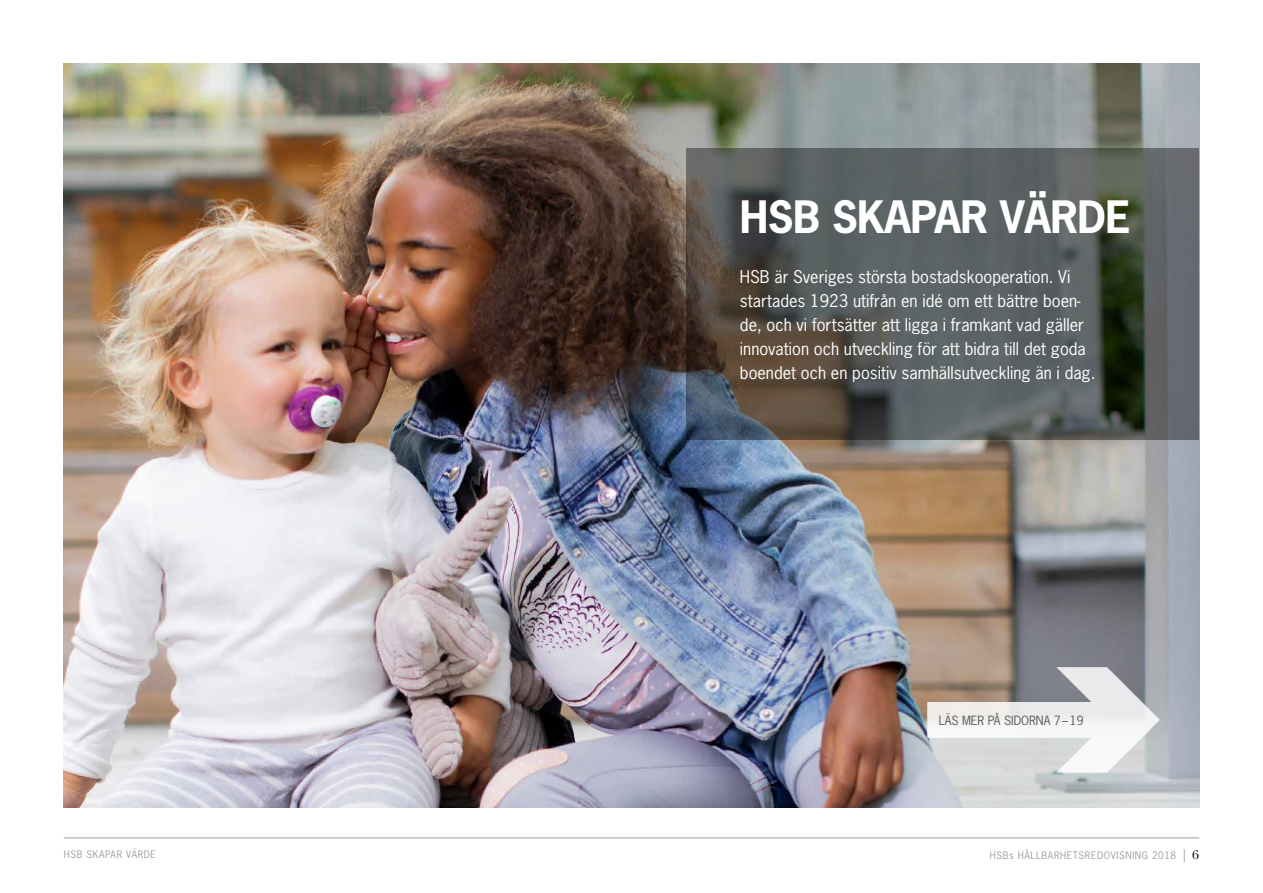
<style>
.page{position:relative;width:1263px;height:893px;background:#fff}
.page>*{position:absolute;margin:0;border:0;box-sizing:border-box;transform-origin:0 0}
.t1{font:700 42px "News Gothic Std";letter-spacing:-.015em;color:#fff}
.t2{font:16.5px/24px "News Gothic Std";color:#fff}
.t3{font:12px "News Gothic Std";color:#575756}
.t4{font:9.75px "News Gothic Std";letter-spacing:.06em;color:#9d9d9c}
.s1{font-family:"New Baskerville Std";font-size:12.75px}
.s2{font-family:"New Baskerville Std";font-size:12.75px;color:#000}
</style>
<div class="page">
<hr style="left:64px;top:838px;width:1135px;height:1px;background:#9d9d9c">
<img style="left:64px;top:64px;width:1135px;height:744px">
<svg style="left:687px;top:149px;width:512px;height:291px;background:#555856"></svg>
<svg style="left:927px;top:667px;width:233px;height:106px"></svg>
<h1 class="t1" style="left:740px;top:189px;width:392px">HSB SKAPAR VÄRDE</h1>
<p class="t2" style="left:740px;top:265px;width:357px">HSB är Sveriges största bostadskooperation. Vi startades 1923 utifrån en idé om ett bättre boen&shy;de, och vi fortsätter att ligga i framkant vad gäller innovation och utveckling för att bidra till det goda boendet och en positiv samhällsutveckling än i dag.</p>
<p class="t3" style="left:939px;top:713px;width:146px">LÄS MER PÅ SIDORNA 7–19</p>
<p class="t4" style="left:64px;top:848px;width:94px">HSB SKAPAR VÄRDE</p>
<p class="t4" style="left:990px;top:849px;width:211px">HSBs HÅLLBARHETSREDOVISNING 2018 <span class="s1">|</span> <span class="s2">6</span></p>
</div>
